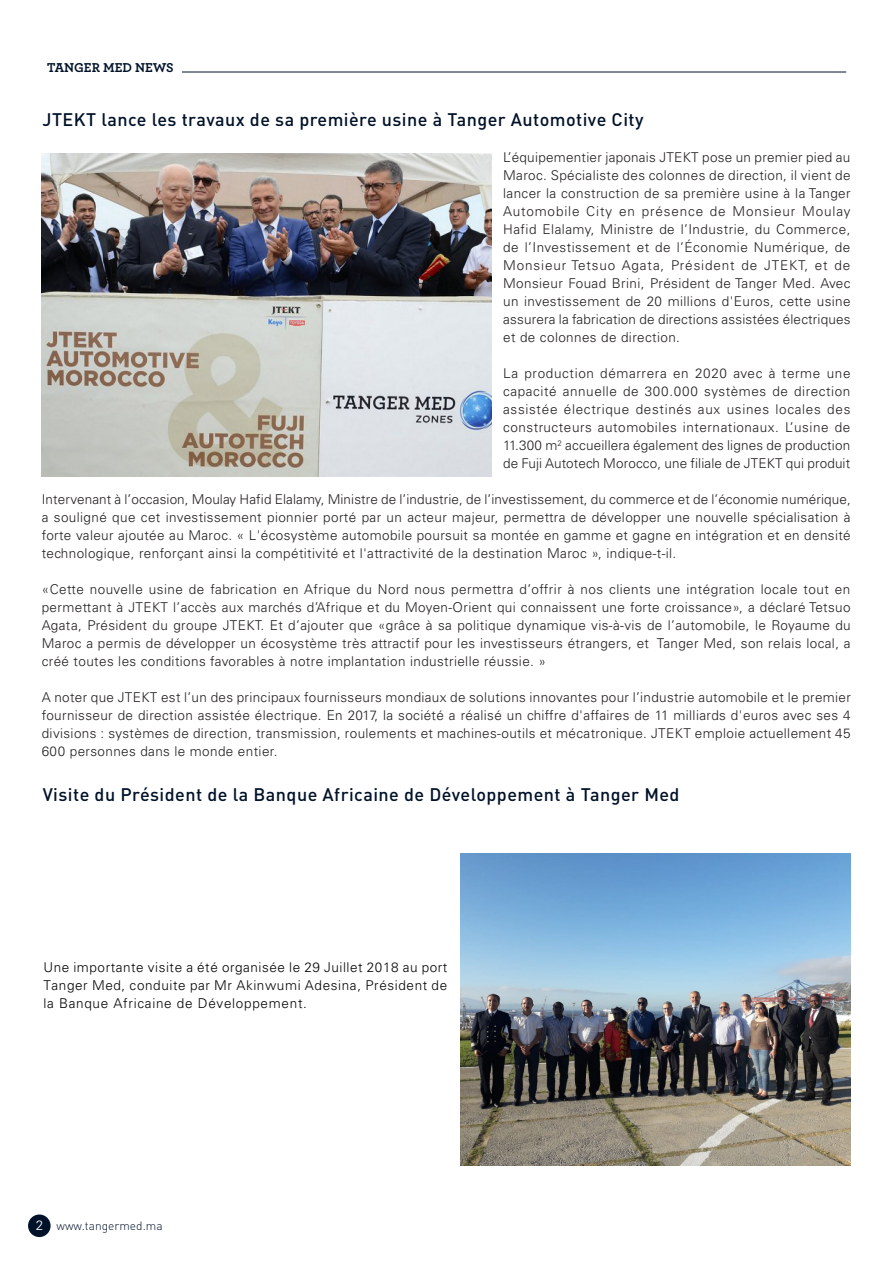
<style>
.page{position:relative;width:893px;height:1263px;background:#fff}
.page>*{position:absolute;margin:0;border:0;box-sizing:border-box;transform-origin:0 0}
.t1{font:500 18px "DIN Pro";letter-spacing:.025em;color:#001229}
.t2{font:300 13.5px/18px "Univers LT Std";letter-spacing:.03em;color:#231f20;text-align:justify}
.t3{font:300 13.5px/18px "Univers LT Std";letter-spacing:.055em;color:#040503;text-align:justify}
.t4{font:700 13.5px "Archer Pro";color:#001229}
.t5{font:300 12px "DIN Pro";color:#001229}
.s1{font-family:"Univers LT Std";font-size:13.5px;color:#fff}
</style>
<div class="page">
<div style="left:28px;top:1214px;width:23px;height:23px;background:#001229;border-radius:50%"></div>
<hr style="left:182px;top:72px;width:664px;height:1px;background:#001229">
<img style="left:42px;top:153px;width:449px;height:324px">
<img style="left:461px;top:853px;width:389px;height:312px">
<p class="t4" style="left:47px;top:57px;width:128px">TANGER MED NEWS</p>
<p class="t1" style="left:43px;top:107px;width:602px">JTEKT lance les travaux de sa première usine à Tanger Automotive City</p>
<p class="t2" style="left:503px;top:148px;width:349px">L’équipementier japonais JTEKT pose un premier pied au Maroc. Spécialiste des colonnes de direction, il vient de lancer la construction de sa première usine à la Tanger Automobile City en présence de Monsieur Moulay Hafid Elalamy, Ministre de l’Industrie, du Commerce, de l’Investissement et de l’Économie Numérique, de Monsieur Tetsuo Agata, Président de JTEKT, et de Monsieur Fouad Brini, Président de Tanger Med. Avec un investissement de 20 millions d'Euros, cette usine assurera la fabrication de directions assistées électriques et de colonnes de direction.</p>
<p class="t2" style="left:503px;top:364px;width:349px">La production démarrera en 2020 avec à terme une capacité annuelle de 300.000 systèmes de direction assistée électrique destinés aux usines locales des constructeurs automobiles internationaux. L’usine de 11.300 m<sup>2</sup> accueillera également des lignes de production de Fuji Autotech Morocco, une filiale de JTEKT qui produit</p>
<p class="t2" style="left:42px;top:490px;width:811px">Intervenant à l’occasion, Moulay Hafid Elalamy, Ministre de l’industrie, de l’investissement, du commerce et de l’économie numérique, a souligné que cet investissement pionnier porté par un acteur majeur, permettra de développer une nouvelle spécialisation à forte valeur ajoutée au Maroc. « L'écosystème automobile poursuit sa montée en gamme et gagne en intégration et en densité technologique, renforçant ainsi la compétitivité et l'attractivité de la destination Maroc », indique-t-il.</p>
<p class="t2" style="left:42px;top:580px;width:810px">«Cette nouvelle usine de fabrication en Afrique du Nord nous permettra d’offrir à nos clients une intégration locale tout en permettant à JTEKT l’accès aux marchés d’Afrique et du Moyen-Orient qui connaissent une forte croissance», a déclaré Tetsuo Agata, Président du groupe JTEKT. Et d’ajouter que «grâce à sa politique dynamique vis-à-vis de l’automobile, le Royaume du Maroc a permis de développer un écosystème très attractif pour les investisseurs étrangers, et Tanger Med, son relais local, a créé toutes les conditions favorables à notre implantation industrielle réussie. »</p>
<p class="t2" style="left:42px;top:688px;width:811px">A noter que JTEKT est l’un des principaux fournisseurs mondiaux de solutions innovantes pour l’industrie automobile et le premier fournisseur de direction assistée électrique. En 2017, la société a réalisé un chiffre d'affaires de 11 milliards d'euros avec ses 4 divisions : systèmes de direction, transmission, roulements et machines-outils et mécatronique. JTEKT emploie actuellement 45<br>600 personnes dans le monde entier.</p>
<p class="t1" style="left:43px;top:783px;width:638px">Visite du Président de la Banque Africaine de Développement à Tanger Med</p>
<p class="t3" style="left:43px;top:958px;width:406px">Une importante visite a été organisée le 29 Juillet 2018 au port Tanger Med, conduite par Mr Akinwumi Adesina, Président de la Banque Africaine de Développement.</p>
<p class="t5" style="left:36px;top:1217px;width:128px"><span class="s1">2</span> www.tangermed.ma</p>
</div>
